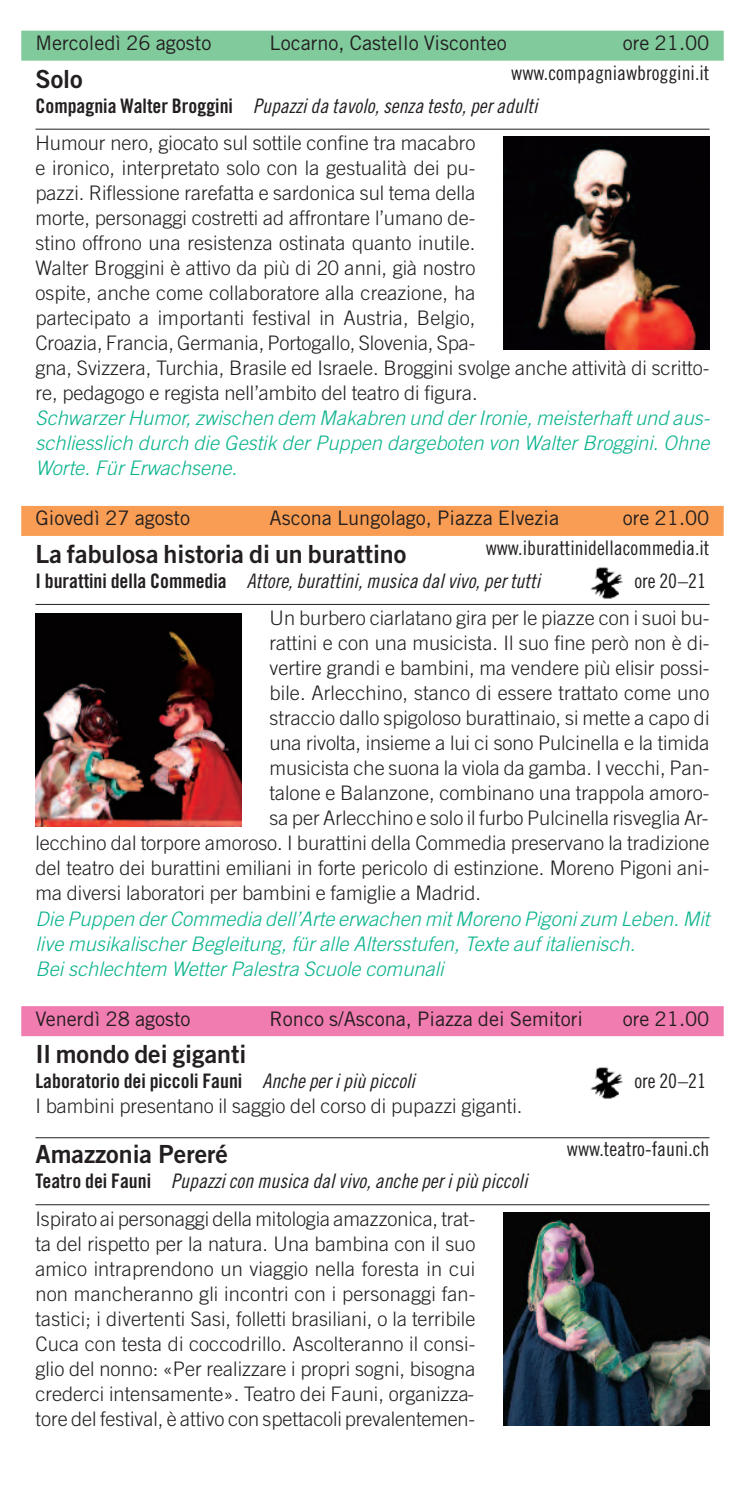
<style>
.page{position:relative;width:745px;height:1489px;background:#fff}
.page>*{position:absolute;margin:0;border:0;box-sizing:border-box;transform-origin:0 0}
.t1{font:25px "Trade Gothic Bold Two";color:#231f20}
.t2{font:300 20px/25px "Trade Gothic";color:#231f20}
.t3{font:italic 300 20px/25px "Trade Gothic";letter-spacing:.005em;color:#0ab38d;text-align:justify}
.t4{font:20px "Trade Gothic Cond Eighteen Obl";color:#231f20}
.t5{font:20px "Trade Gothic";color:#231f20}
.t6{font:20px "Trade Gothic Cond Eighteen";color:#231f20}
.t7{font:20px "Trade Gothic Bold Cond Twenty";color:#231f20}
.s1{font-family:"Trade Gothic Bold Cond Twenty"}
.s2{font-family:"Trade Gothic Cond Eighteen Obl"}
</style>
<div class="page">
<div style="left:21px;top:31px;width:702px;height:30px;background:#80ca9c"></div>
<hr style="left:35px;top:129px;width:674px;height:1px;background:#231f20">
<div style="left:21px;top:506px;width:702px;height:30px;background:#f89d53"></div>
<hr style="left:35px;top:604px;width:674px;height:1px;background:#231f20">
<div style="left:21px;top:1006px;width:702px;height:30px;background:#f17cb0"></div>
<hr style="left:35px;top:1137px;width:674px;height:1px;background:#231f20">
<hr style="left:35px;top:1204px;width:674px;height:1px;background:#231f20">
<img style="left:35px;top:614px;width:206px;height:212px">
<img style="left:503px;top:137px;width:206px;height:212px">
<img style="left:503px;top:1212px;width:206px;height:212px">
<img style="left:590px;top:567px;width:33px;height:32px">
<img style="left:590px;top:1067px;width:33px;height:32px">
<p class="t5" style="left:35px;top:36px;width:177px">Mercoledì 26 agosto</p>
<p class="t5" style="left:269px;top:36px;width:238px">Locarno, Castello Visconteo</p>
<p class="t5" style="left:622px;top:36px;width:88px">ore 21.00</p>
<p class="t1" style="left:35px;top:69px;width:49px">Solo</p>
<p class="t6" style="left:511px;top:66px;width:200px">www.compagniawbroggini.it</p>
<p class="t4" style="left:35px;top:98px;width:503px"><span class="s1">Compagnia Walter Broggini</span> Pupazzi da tavolo, senza testo, per adulti</p>
<p class="t2" style="left:35px;top:132px;width:675px">Humour nero, giocato sul sottile confine tra macabro<br>e ironico, interpretato solo con la gestualità dei pu-<br>pazzi. Riflessione rarefatta e sardonica sul tema della<br>morte, personaggi costretti ad affrontare l’umano de-<br>stino offrono una resistenza ostinata quanto inutile.<br>Walter Broggini è attivo da più di 20 anni, già nostro<br>ospite, anche come collaboratore alla creazione, ha<br>partecipato a importanti festival in Austria, Belgio,<br>Croazia, Francia, Germania, Portogallo, Slovenia, Spa-<br>gna, Svizzera, Turchia, Brasile ed Israele. Broggini svolge anche attività di scritto&shy;re, pedagogo e regista nell’ambito del teatro di figura.</p>
<p class="t3" style="left:35px;top:407px;width:675px">Schwarzer Humor, zwischen dem Makabren und der Ironie, meisterhaft und aus&shy;schliesslich durch die Gestik der Puppen dargeboten von Walter Broggini. Ohne Worte. Für Erwachsene.</p>
<p class="t5" style="left:35px;top:511px;width:156px">Giovedì 27 agosto</p>
<p class="t5" style="left:269px;top:511px;width:291px">Ascona Lungolago, Piazza Elvezia</p>
<p class="t5" style="left:622px;top:511px;width:88px">ore 21.00</p>
<p class="t1" style="left:35px;top:544px;width:372px">La fabulosa historia di un burattino</p>
<p class="t6" style="left:485px;top:541px;width:225px">www.iburattinidellacommedia.it</p>
<p class="t4" style="left:35px;top:573px;width:506px"><span class="s1">I burattini della Commedia</span> Attore, burattini, musica dal vivo, per tutti</p>
<p class="t6" style="left:634px;top:573px;width:73px">ore 20–21</p>
<p class="t2" style="left:269px;top:607px;width:441px">Un burbero ciarlatano gira per le piazze con i suoi bu-</p>
<p class="t2" style="left:269px;top:632px;width:441px">rattini e con una musicista. Il suo fine però non è di-</p>
<p class="t2" style="left:269px;top:657px;width:441px">vertire grandi e bambini, ma vendere più elisir possi-</p>
<p class="t2" style="left:269px;top:682px;width:441px">bile. Arlecchino, stanco di essere trattato come uno</p>
<p class="t2" style="left:269px;top:707px;width:441px">straccio dallo spigoloso burattinaio, si mette a capo di</p>
<p class="t2" style="left:269px;top:732px;width:441px">una rivolta, insieme a lui ci sono Pulcinella e la timida</p>
<p class="t2" style="left:269px;top:757px;width:441px">musicista che suona la viola da gamba. I vecchi, Pan-</p>
<p class="t2" style="left:269px;top:782px;width:441px">talone e Balanzone, combinano una trappola amoro-</p>
<p class="t2" style="left:269px;top:807px;width:440px">sa per Arlecchino e solo il furbo Pulcinella risveglia Ar-</p>
<p class="t2" style="left:35px;top:832px;width:675px">lecchino dal torpore amoroso. I burattini della Commedia preservano la tradizione</p>
<p class="t2" style="left:35px;top:857px;width:675px">del teatro dei burattini emiliani in forte pericolo di estinzione. Moreno Pigoni ani-</p>
<p class="t2" style="left:35px;top:882px;width:447px">ma diversi laboratori per bambini e famiglie a Madrid.</p>
<p class="t3" style="left:35px;top:907px;width:675px;text-align:left">Die Puppen der Commedia dell’Arte erwachen mit Moreno Pigoni zum Leben. Mit live musikalischer Begleitung, für alle Altersstufen, Texte auf italienisch.<br>Bei schlechtem Wetter Palestra Scuole comunali</p>
<p class="t5" style="left:35px;top:1011px;width:156px">Venerdì 28 agosto</p>
<p class="t5" style="left:269px;top:1011px;width:315px">Ronco s/Ascona, Piazza dei Semitori</p>
<p class="t5" style="left:622px;top:1011px;width:88px">ore 21.00</p>
<p class="t1" style="left:35px;top:1044px;width:212px">Il mondo dei giganti</p>
<p class="t7" style="left:35px;top:1073px;width:381px">Laboratorio dei piccoli Fauni <span class="s2">Anche per i più piccoli</span></p>
<p class="t6" style="left:634px;top:1073px;width:73px">ore 20–21</p>
<p class="t2" style="left:35px;top:1095px;width:488px">I bambini presentano il saggio del corso di pupazzi giganti.</p>
<p class="t1" style="left:35px;top:1144px;width:194px">Amazzonia Pereré</p>
<p class="t6" style="left:566px;top:1141px;width:144px">www.teatro-fauni.ch</p>
<p class="t4" style="left:35px;top:1173px;width:493px"><span class="s1">Teatro dei Fauni</span> Pupazzi con musica dal vivo, anche per i più piccoli</p>
<p class="t2" style="left:35px;top:1207px;width:441px;text-align:justify">Ispirato ai personaggi della mitologia amazzonica, trat&shy;ta del rispetto per la natura. Una bambina con il suo amico intraprendono un viaggio nella foresta in cui non mancheranno gli incontri con i personaggi fan&shy;tastici; i divertenti Sasi, folletti brasiliani, o la terribile Cuca con testa di coccodrillo. Ascolteranno il consi&shy;glio del nonno: «Per realizzare i propri sogni, bisogna crederci intensamente». Teatro dei Fauni, organizza&shy;tore del festival, è attivo con spettacoli prevalentemen-</p>
</div>
